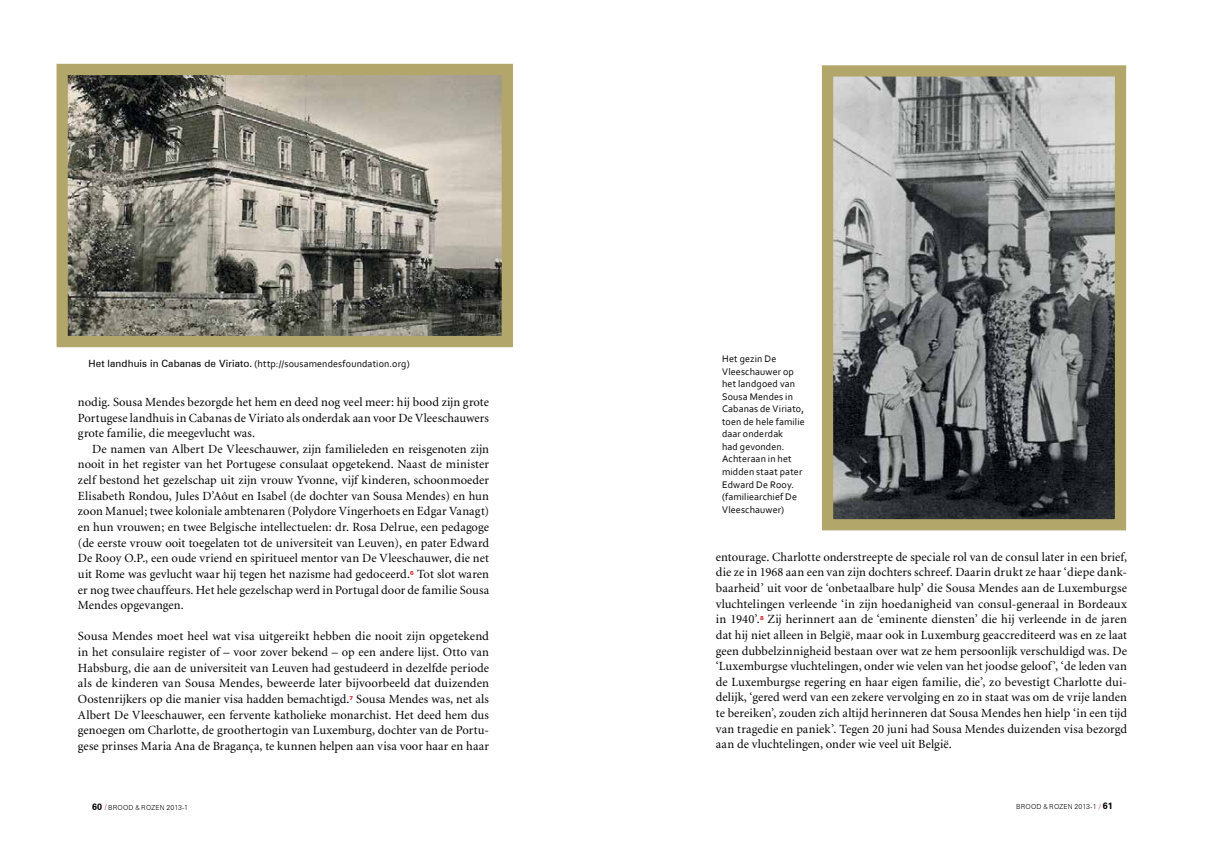
<style>
.page{position:relative;width:1205px;height:851px;background:#fff}
.page>*{position:absolute;margin:0;border:0;box-sizing:border-box;transform-origin:0 0}
.t1{font:12.5px/15.6px "Minion";letter-spacing:.005em;color:#000;text-align:justify}
.t2{font:10px/12.5px "Corbel";letter-spacing:.015em;color:#000}
.t3{font:300 6.88px "Zurich BT";letter-spacing:.025em;color:#000}
.t4{font:900 5.5px "Zurich BT";color:#d2232a}
.s1{font-family:"Zurich BT"}
.s2{font-weight:700;font-size:9px}
.s3{font-family:"Candara";font-weight:400;color:#d2232a}
.s4{font-family:"Futura BT"}
.s5{font-weight:400;color:#d2232a}
</style>
<div class="page">
<img style="left:834px;top:77px;width:280px;height:441px">
<div style="left:822px;top:65px;width:304px;height:465px;border:11px solid #b3a66a"></div>
<img style="left:69px;top:76px;width:432px;height:259px">
<div style="left:57px;top:64px;width:456px;height:283px;border:11px solid #b3a66a"></div>
<p class="t2" style="left:89px;top:357px;width:323px"><span class="s1">Het landhuis in Cabanas de Viriato.</span> (http://sousamendesfoundation.org)</p>
<p class="t1" style="left:78px;top:394px;width:413px">nodig. Sousa Mendes bezorgde het hem en deed nog veel meer: hij bood zijn grote</p>
<p class="t1" style="left:78px;top:410px;width:412px">Portugese landhuis in Cabanas de Viriato als onderdak aan voor De Vleeschauwers</p>
<p class="t1" style="left:78px;top:426px;width:179px">grote familie, die meegevlucht was.</p>
<p class="t1" style="left:92px;top:441px;width:398px">De namen van Albert De Vleeschauwer, zijn familieleden en reisgenoten zijn</p>
<p class="t1" style="left:78px;top:457px;width:413px">nooit in het register van het Portugese consulaat opgetekend. Naast de minister</p>
<p class="t1" style="left:78px;top:472px;width:413px">zelf bestond het gezelschap uit zijn vrouw Yvonne, vijf kinderen, schoonmoeder</p>
<p class="t1" style="left:78px;top:488px;width:413px">Elisabeth Rondou, Jules D’Aôut en Isabel (de dochter van Sousa Mendes) en hun</p>
<p class="t1" style="left:78px;top:504px;width:413px">zoon Manuel; twee koloniale ambtenaren (Polydore Vingerhoets en Edgar Vanagt)</p>
<p class="t1" style="left:78px;top:519px;width:412px">en hun vrouwen; en twee Belgische intellectuelen: dr. Rosa Delrue, een pedagoge</p>
<p class="t1" style="left:78px;top:535px;width:413px">(de eerste vrouw ooit toegelaten tot de universiteit van Leuven), en pater Edward</p>
<p class="t1" style="left:78px;top:551px;width:412px">De Rooy O.P., een oude vriend en spiritueel mentor van De Vleeschauwer, die net</p>
<p class="t1" style="left:78px;top:566px;width:333px">uit Rome was gevlucht waar hij tegen het nazisme had gedoceerd.</p>
<p class="t4" style="left:410px;top:569px;width:5px">6</p>
<p class="t1" style="left:78px;top:566px;width:413px;text-indent:339px">Tot slot waren er nog twee chauffeurs. Het hele gezelschap werd in Portugal door de familie Sousa Mendes opgevangen.</p>
<p class="t1" style="left:78px;top:629px;width:413px">Sousa Mendes moet heel wat visa uitgereikt hebben die nooit zijn opgetekend in het consulaire register of – voor zover bekend – op een andere lijst. Otto van Habsburg, die aan de universiteit van Leuven had gestudeerd in dezelfde periode als de kinderen van Sousa Mendes, beweerde later bijvoorbeeld dat duizenden Oostenrijkers op die manier visa hadden bemachtigd.</p>
<p class="t1" style="left:78px;top:691px;width:413px;text-indent:278px">Sousa Mendes was, net als Albert De Vleeschauwer, een fervente katholieke monarchist. Het deed hem dus genoegen om Charlotte, de groothertogin van Luxemburg, dochter van de Portu&shy;gese prinses Maria Ana de Bragança, te kunnen helpen aan visa voor haar en haar</p>
<p class="t4" style="left:349px;top:694px;width:5px">7</p>
<p class="t2" style="left:722px;top:352px;width:84px">Het gezin De<br>Vleeschauwer op het landgoed van<br>Sousa Mendes in<br>Cabanas de Viriato, toen de hele familie daar onderdak<br>had gevonden.<br>Achteraan in het midden staat pater<br>Edward De Rooy. (familiearchief De<br>Vleeschauwer)</p>
<p class="t1" style="left:716px;top:549px;width:413px">entourage. Charlotte onderstreepte de speciale rol van de consul later in een brief, die ze in 1968 aan een van zijn dochters schreef. Daarin drukt ze haar ‘diepe dank&shy;baarheid’ uit voor de ‘onbetaalbare hulp’ die Sousa Mendes aan de Luxemburgse vluchtelingen verleende ‘in zijn hoedanigheid van consul-generaal in Bordeaux in 1940’.</p>
<p class="t1" style="left:716px;top:612px;width:413px;text-indent:52px">Zij herinnert aan de ‘eminente diensten’ die hij verleende in de jaren dat hij niet alleen in België, maar ook in Luxemburg geaccrediteerd was en ze laat geen dubbelzinnigheid bestaan over wat ze hem persoonlijk verschuldigd was. De ‘Luxemburgse vluchtelingen, onder wie velen van het joodse geloof’, ‘de leden van de Luxemburgse regering en haar eigen familie, die’, zo bevestigt Charlotte dui&shy;delijk, ‘gered werd van een zekere vervolging en zo in staat was om de vrije landen te bereiken’, zouden zich altijd herinneren dat Sousa Mendes hen hielp ‘in een tijd van tragedie en paniek’. Tegen 20 juni had Sousa Mendes duizenden visa bezorgd aan de vluchtelingen, onder wie veel uit België.</p>
<p class="t4" style="left:760px;top:614px;width:5px">8</p>
<p class="t3" style="left:92px;top:802px;width:97px"><span class="s2">60</span> <span class="s3">/</span> BROOD <span class="s4">&amp;</span> ROZEN 2013-1</p>
<p class="t3" style="left:1016px;top:802px;width:98px">BROOD <span class="s4">&amp;</span> ROZEN 2013-1 <span class="s5">/</span> <span class="s2">61</span></p>
</div>
